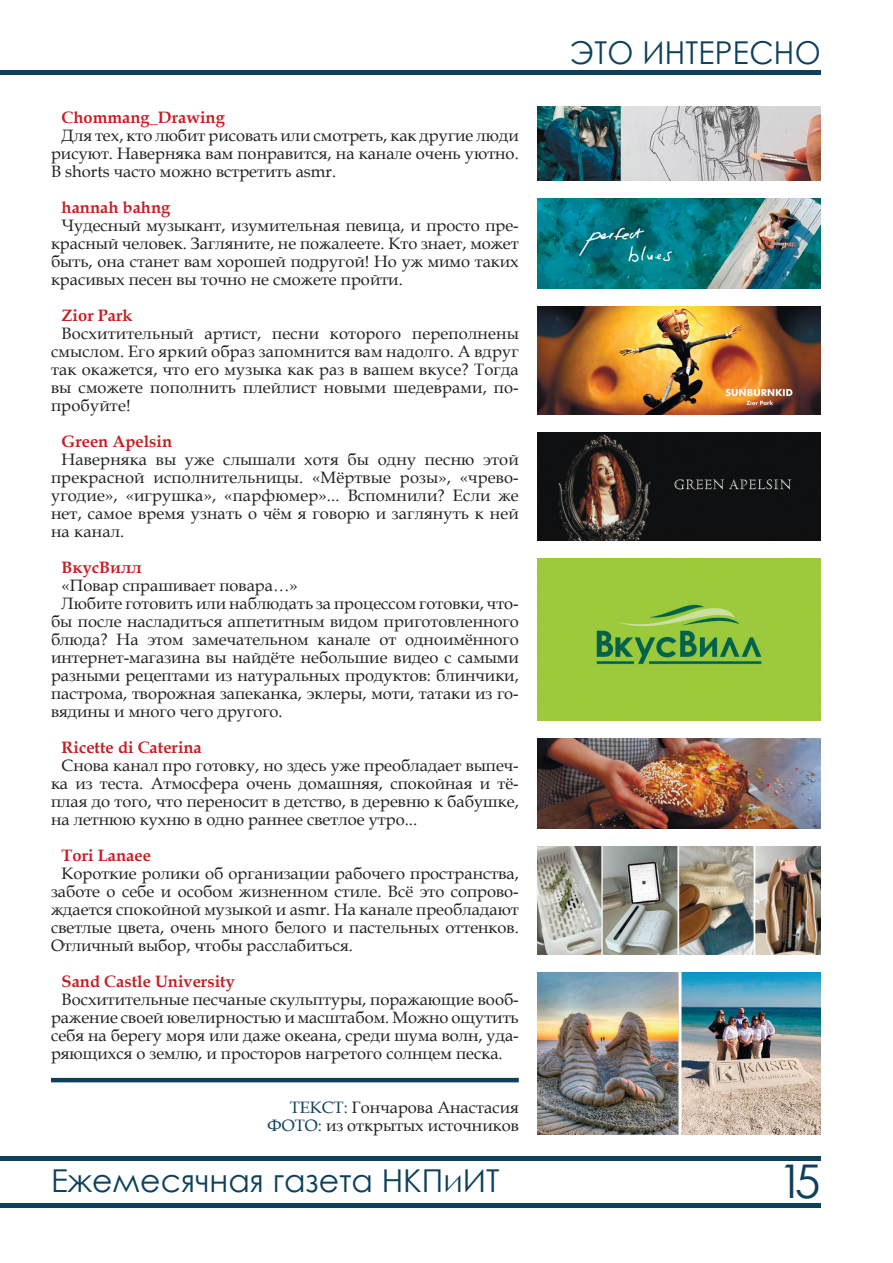
<style>
.page{position:relative;width:893px;height:1263px;background:#fff}
.page>*{position:absolute;margin:0;border:0;box-sizing:border-box;transform-origin:0 0}
.t1{font:46.5px "Century Gothic";color:#0e405c}
.t2{font:31.5px "Century Gothic";color:#0e405c}
.t3{font:31.5px "Century Gothic";color:#0e405c;scale:.95 1}
.Основной_текст{font:16.5px/18px "Book Antiqua";color:#231f20;text-align:justify}
.Основной_текст-2{font:700 16.5px "Book Antiqua";color:#c42126}
.s1{color:#0e405c}
</style>
<div class="page">
<hr style="left:0;top:1157px;width:821px;height:4px;background:#0e405c">
<hr style="left:0;top:1204px;width:821px;height:4px;background:#0e405c">
<hr style="left:0;top:70px;width:821px;height:4px;background:#0e405c">
<img style="left:538px;top:106px;width:283px;height:74px">
<img style="left:538px;top:198px;width:283px;height:90px">
<img style="left:538px;top:306px;width:283px;height:108px">
<img style="left:538px;top:432px;width:283px;height:108px">
<img style="left:538px;top:558px;width:283px;height:162px">
<img style="left:538px;top:738px;width:283px;height:90px">
<img style="left:538px;top:846px;width:283px;height:108px">
<img style="left:538px;top:972px;width:283px;height:162px">
<hr style="left:51px;top:1078px;width:468px;height:4px;background:#0e405c">
<p class="Основной_текст-2" style="left:62px;top:106px;width:165px">Chommang_Drawing</p>
<p class="Основной_текст" style="left:51px;top:126px;width:469px;text-indent:11px">Для тех, кто любит рисовать или смотреть, как другие люди рисуют. Наверняка вам понравится, на канале очень уютно.<br>В shorts часто можно встретить asmr.</p>
<p class="Основной_текст-2" style="left:62px;top:196px;width:110px">hannah bahng</p>
<p class="Основной_текст" style="left:51px;top:216px;width:469px;text-indent:11px">Чудесный музыкант, изумительная певица, и просто пре&shy;красный человек. Загляните, не пожалеете. Кто знает, может быть, она станет вам хорошей подругой! Но уж мимо таких красивых песен вы точно не сможете пройти.</p>
<p class="Основной_текст-2" style="left:62px;top:304px;width:73px">Zior Park</p>
<p class="Основной_текст" style="left:51px;top:324px;width:469px;text-indent:11px">Восхитительный артист, песни которого переполнены смыслом. Его яркий образ запомнится вам надолго. А вдруг так окажется, что его музыка как раз в вашем вкусе? Тогда вы сможете пополнить плейлист новыми шедеврами, по&shy;пробуйте!</p>
<p class="Основной_текст-2" style="left:62px;top:430px;width:112px">Green Apelsin</p>
<p class="Основной_текст" style="left:51px;top:450px;width:469px;text-indent:11px">Наверняка вы уже слышали хотя бы одну песню этой прекрасной исполнительницы. «Мёртвые розы», «чрево&shy;угодие», «игрушка», «парфюмер»... Вспомнили? Если же нет, самое время узнать о чём я говорю и заглянуть к ней на канал.</p>
<p class="Основной_текст-2" style="left:62px;top:556px;width:82px">ВкусВилл</p>
<p class="Основной_текст" style="left:62px;top:576px;width:238px">«Повар спрашивает повара…»</p>
<p class="Основной_текст" style="left:51px;top:594px;width:469px;text-indent:11px">Любите готовить или наблюдать за процессом готовки, что&shy;бы после насладиться аппетитным видом приготовленного блюда? На этом замечательном канале от одноимённого интернет-магазина вы найдёте небольшие видео с самыми разными рецептами из натуральных продуктов: блинчики, пастрома, творожная запеканка, эклеры, моти, татаки из го&shy;вядины и много чего другого.</p>
<p class="Основной_текст-2" style="left:62px;top:736px;width:142px">Ricette di Caterina</p>
<p class="Основной_текст" style="left:51px;top:756px;width:469px;text-indent:11px">Снова канал про готовку, но здесь уже преобладает выпеч&shy;ка из теста. Атмосфера очень домашняя, спокойная и тё&shy;плая до того, что переносит в детство, в деревню к бабушке, на летнюю кухню в одно раннее светлое утро...</p>
<p class="Основной_текст-2" style="left:62px;top:844px;width:91px">Tori Lanaee</p>
<p class="Основной_текст" style="left:51px;top:864px;width:469px;text-indent:11px">Короткие ролики об организации рабочего пространства, заботе о себе и особом жизненном стиле. Всё это сопрово&shy;ждается спокойной музыкой и asmr. На канале преобладают светлые цвета, очень много белого и пастельных оттенков.<br>Отличный выбор, чтобы расслабиться.</p>
<p class="Основной_текст-2" style="left:62px;top:970px;width:175px">Sand Castle University</p>
<p class="Основной_текст" style="left:51px;top:990px;width:469px;text-indent:11px">Восхитительные песчаные скульптуры, поражающие вооб&shy;ражение своей ювелирностью и масштабом. Можно ощутить себя на берегу моря или даже океана, среди шума волн, уда&shy;ряющихся о землю, и просторов нагретого солнцем песка.</p>
<p class="Основной_текст" style="left:290px;top:1098px;width:231px"><span class="s1">ТЕКСТ:</span> Гончарова Анастасия</p>
<p class="Основной_текст" style="left:268px;top:1116px;width:253px"><span class="s1">ФОТО:</span> из открытых источников</p>
<h2 class="t3" style="left:570px;top:31px;width:266px">ЭТО ИНТЕРЕСНО</h2>
<h2 class="t2" style="left:51px;top:1159px;width:450px">Ежемесячная газета НКПиИТ</h2>
<h1 class="t1" style="left:778px;top:1148px;width:44px">15</h1>
</div>
